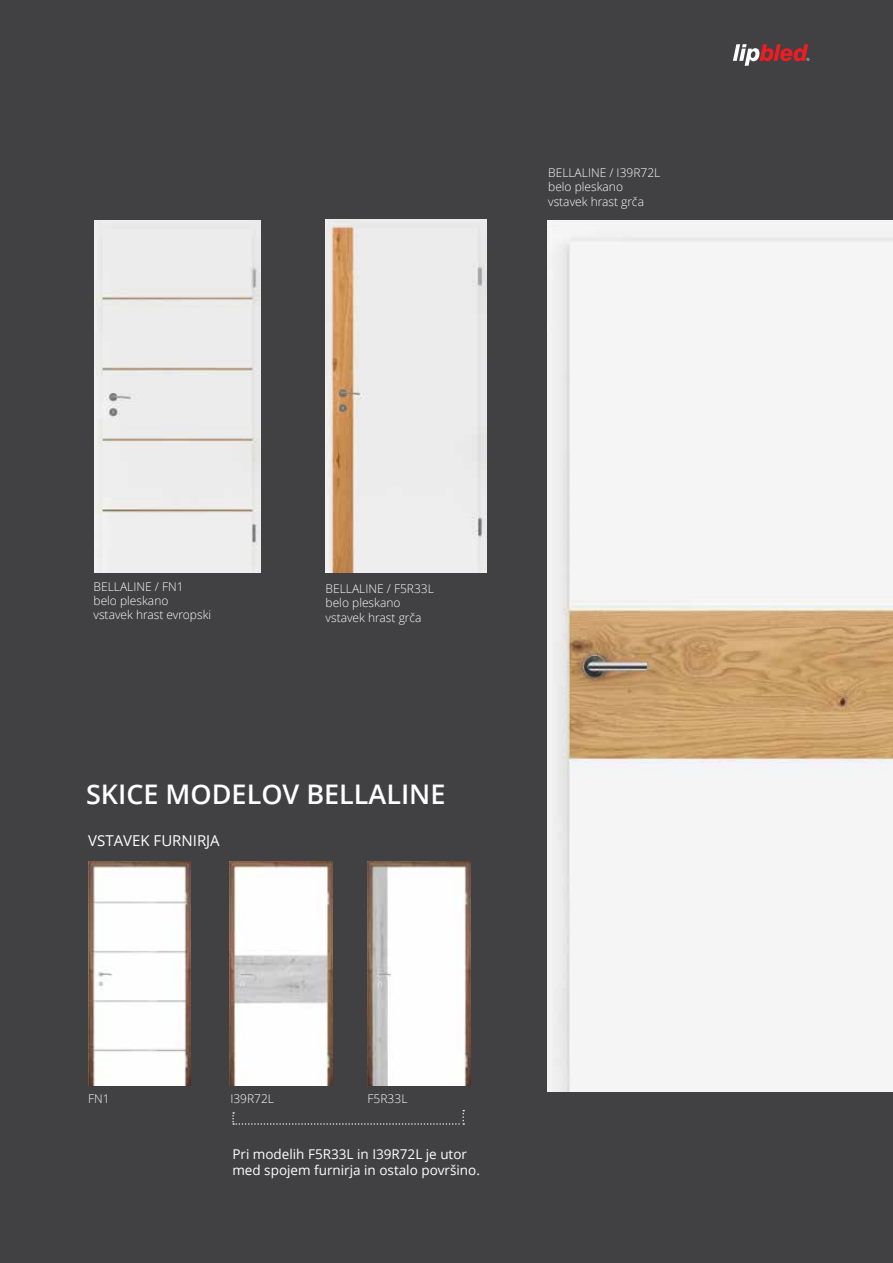
<style>
.page{position:relative;width:893px;height:1263px;background:#414042}
.page>*{position:absolute;margin:0;border:0;box-sizing:border-box;transform-origin:0 0}
.t1{font:600 27px "Open Sans";color:#fff}
.t2{font:15px "Open Sans";color:#fff}
.t3{font:13.5px/16.2px "Open Sans";color:#fff}
.t4{font:300 12px/14.4px "Open Sans";color:#fff}
</style>
<div class="page">
<svg style="left:733px;top:44px;width:76px;height:22px"></svg>
<div style="left:94px;top:220px;width:166px;height:353px;background:#ececec"></div>
<img style="left:547px;top:220px;width:346px;height:871px">
<img style="left:368px;top:862px;width:102px;height:224px">
<img style="left:88px;top:862px;width:103px;height:224px">
<img style="left:230px;top:862px;width:102px;height:224px">
<svg style="left:232px;top:1110px;width:232px;height:15px"></svg>
<img style="left:326px;top:219px;width:160px;height:354px">
<p class="t4" style="left:548px;top:165px;width:114px">BELLALINE / I39R72L belo pleskano vstavek hrast grča</p>
<p class="t4" style="left:94px;top:579px;width:119px">BELLALINE / FN1<br>belo pleskano<br>vstavek hrast evropski</p>
<p class="t4" style="left:326px;top:581px;width:110px">BELLALINE / F5R33L belo pleskano vstavek hrast grča</p>
<h1 class="t1" style="left:86px;top:776px;width:361px">SKICE MODELOV BELLALINE</h1>
<p class="t2" style="left:88px;top:830px;width:133px">VSTAVEK FURNIRJA</p>
<p class="t4" style="left:88px;top:1091px;width:23px">FN1</p>
<p class="t4" style="left:230px;top:1091px;width:45px">I39R72L</p>
<p class="t4" style="left:368px;top:1091px;width:41px">F5R33L</p>
<p class="t3" style="left:232px;top:1145px;width:249px">Pri modelih F5R33L in I39R72L je utor med spojem furnirja in ostalo površino.</p>
</div>
